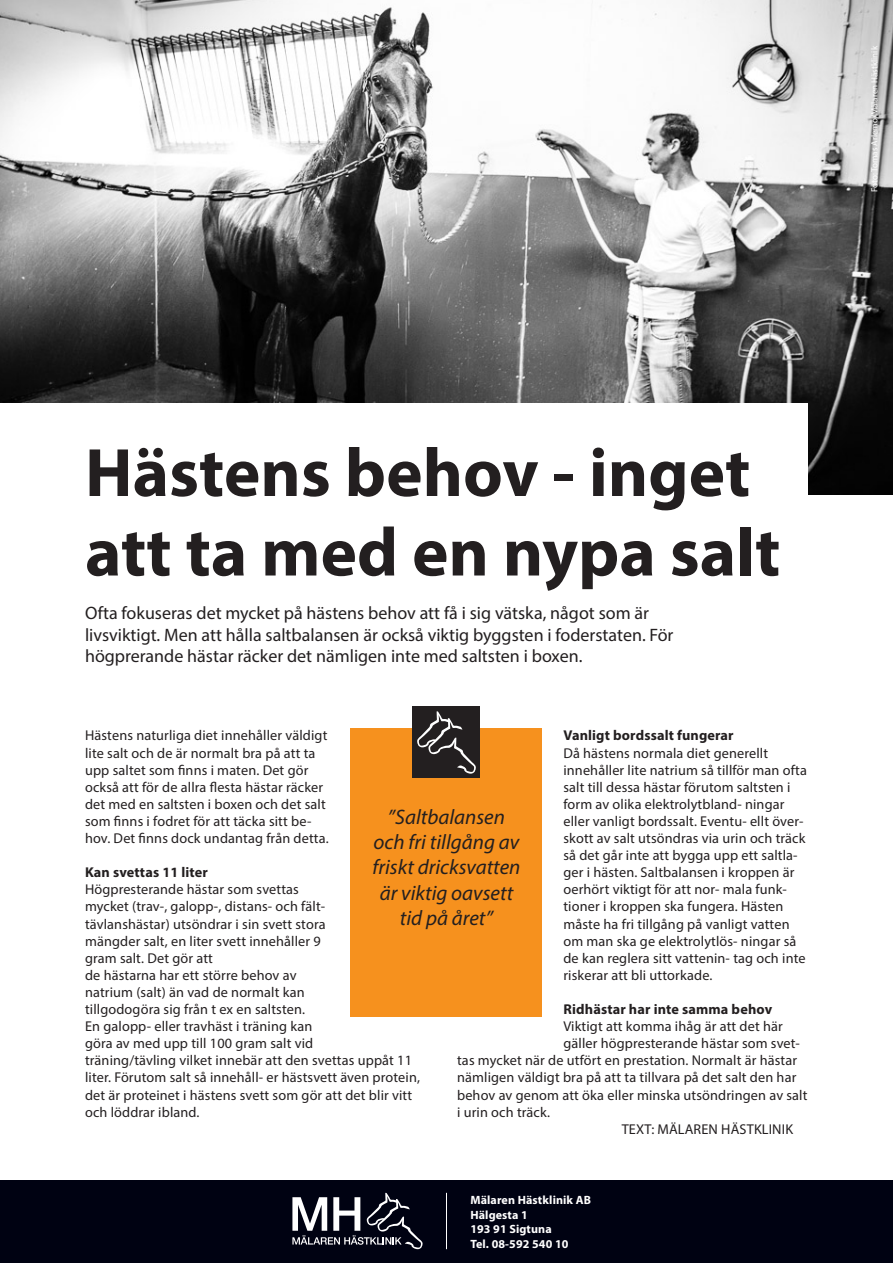
<style>
.page{position:relative;width:893px;height:1263px;background:#fff}
.page>*{position:absolute;margin:0;border:0;box-sizing:border-box;transform-origin:0 0}
.Rubrik{font:700 69px/79.5px "Myriad Pro";color:#231f20}
.Citat{font:italic 21px/25.2px "Myriad Pro";color:#231f20;text-align:center}
.Ingress{font:18px/21.6px "Myriad Pro";color:#231f20}
.Brödtext_utan_indrag{font:14.25px/17.1px "Myriad Pro";letter-spacing:.01em;color:#231f20}
.Brödtext_utan_indrag-2{font:700 14.25px "Myriad Pro";letter-spacing:.01em;color:#231f20}
.t1{font:700 12px/14.4px "Myriad Pro";letter-spacing:.01em;color:#fff}
.Fotobyline{font:9px "Myriad Pro";color:#fff}
</style>
<div class="page">
<div style="left:0;top:1181px;width:893px;height:82px;background:#000212"></div>
<svg style="left:292px;top:1193px;width:131px;height:56px"></svg>
<hr style="left:446px;top:1193px;width:1px;height:56px;background:#fff">
<div style="left:351px;top:728px;width:191px;height:288px;background:#f6911e"></div>
<div style="left:413px;top:707px;width:67px;height:71px;background:#231f20"></div>
<svg style="left:417px;top:711px;width:59px;height:63px"></svg>
<img style="left:0;top:0;width:893px;height:495px">
<div style="left:0;top:403px;width:808px;height:172px;background:#fff"></div>
<p class="Fotobyline" style="left:869px;top:192px;width:148px;rotate:-90deg">Foto: Tomas Arlemo/Mälaren Hästklinik</p>
<p class="Rubrik" style="left:85px;top:431px;width:697px">Hästens behov - inget att ta med en nypa salt</p>
<p class="Ingress" style="left:85px;top:602px;width:590px">Ofta fokuseras det mycket på hästens behov att få i sig vätska, något som är livsviktigt. Men att hålla saltbalansen är också viktig byggsten i foderstaten. För högprerande hästar räcker det nämligen inte med saltsten i boxen.</p>
<p class="Brödtext_utan_indrag" style="left:85px;top:727px;width:245px">Hästens naturliga diet innehåller väldigt lite salt och de är normalt bra på att ta upp saltet som finns i maten. Det gör också att för de allra flesta hästar räcker det med en saltsten i boxen och det salt som finns i fodret för att täcka sitt be&shy;hov. Det finns dock undantag från detta.</p>
<p class="Brödtext_utan_indrag-2" style="left:85px;top:863px;width:124px">Kan svettas 11 liter</p>
<p class="Brödtext_utan_indrag" style="left:85px;top:881px;width:242px">Högpresterande hästar som svettas mycket (trav-, galopp-, distans- och fält&shy;tävlanshästar) utsöndrar i sin svett stora mängder salt, en liter svett innehåller 9 gram salt. Det gör att</p>
<p class="Brödtext_utan_indrag" style="left:85px;top:966px;width:213px">de hästarna har ett större behov av</p>
<p class="Brödtext_utan_indrag" style="left:85px;top:983px;width:221px">natrium (salt) än vad de normalt kan</p>
<p class="Brödtext_utan_indrag" style="left:85px;top:1000px;width:222px">tillgodogöra sig från t ex en saltsten.</p>
<p class="Brödtext_utan_indrag" style="left:85px;top:1018px;width:336px">En galopp- eller travhäst i träning kan<br>göra av med upp till 100 gram salt vid<br>träning/tävling vilket innebär att den svettas uppåt 11 liter. Förutom salt så innehåll- er hästsvett även protein, det är proteinet i hästens svett som gör att det blir vitt och löddrar ibland.</p>
<p class="Brödtext_utan_indrag-2" style="left:563px;top:726px;width:172px">Vanligt bordssalt fungerar</p>
<p class="Brödtext_utan_indrag" style="left:563px;top:744px;width:245px">Då hästens normala diet generellt innehåller lite natrium så tillför man ofta salt till dessa hästar förutom saltsten i form av olika elektrolytbland- ningar eller vanligt bordssalt. Eventu- ellt över&shy;skott av salt utsöndras via urin och träck så det går inte att bygga upp ett saltla&shy;ger i hästen. Saltbalansen i kroppen är oerhört viktigt för att nor- mala funk&shy;tioner i kroppen ska fungera. Hästen måste ha fri tillgång på vanligt vatten om man ska ge elektrolytlös- ningar så de kan reglera sitt vattenin- tag och inte riskerar att bli uttorkade.</p>
<p class="Brödtext_utan_indrag-2" style="left:563px;top:1000px;width:210px">Ridhästar har inte samma behov</p>
<p class="Brödtext_utan_indrag" style="left:563px;top:1018px;width:221px">Viktigt att komma ihåg är att det här</p>
<p class="Brödtext_utan_indrag" style="left:563px;top:1035px;width:238px">gäller högpresterande hästar som svet-</p>
<p class="Brödtext_utan_indrag" style="left:457px;top:1052px;width:341px">tas mycket när de utfört en prestation. Normalt är hästar</p>
<p class="Brödtext_utan_indrag" style="left:457px;top:1069px;width:341px">nämligen väldigt bra på att ta tillvara på det salt den har</p>
<p class="Brödtext_utan_indrag" style="left:457px;top:1086px;width:352px">behov av genom att öka eller minska utsöndringen av salt</p>
<p class="Brödtext_utan_indrag" style="left:457px;top:1103px;width:94px">i urin och träck.</p>
<p class="Brödtext_utan_indrag" style="left:622px;top:1120px;width:173px">TEXT: MÄLAREN HÄSTKLINIK</p>
<p class="Citat" style="left:372px;top:804px;width:149px">”Saltbalansen och fri tillgång av friskt dricksvatten är viktig oavsett tid på året”</p>
<p class="t1" style="left:470px;top:1193px;width:122px">Mälaren Hästklinik AB<br>Hälgesta 1<br>193 91 Sigtuna<br>Tel. 08-592 540 10</p>
</div>
